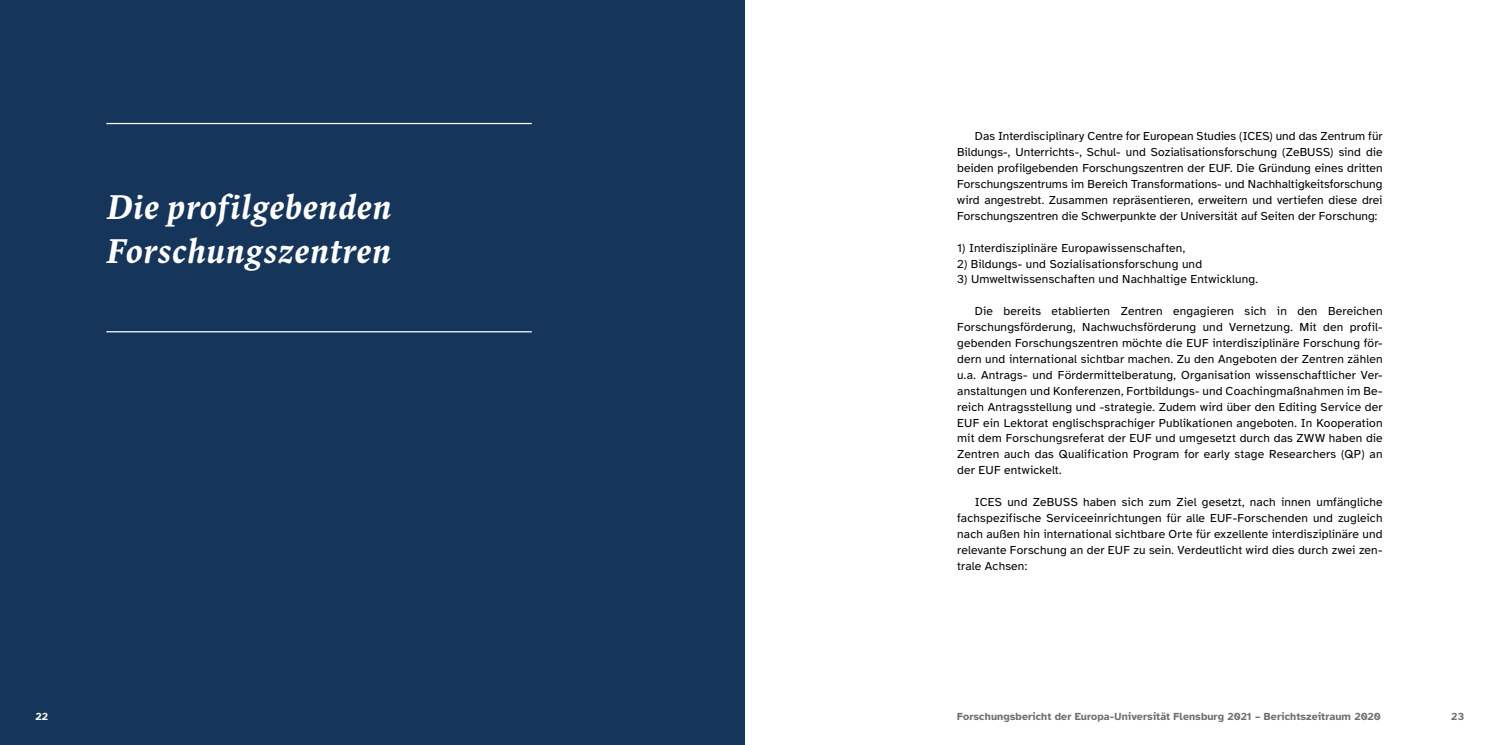
<style>
.page{position:relative;width:1489px;height:745px;background:#fff}
.page>*{position:absolute;margin:0;border:0;box-sizing:border-box;transform-origin:0 0}
.t1{font:italic 500 37.5px/43.8px "Spinoza Pro";letter-spacing:.02em;color:#fff}
.t2{font:12px/15.9px "Atkinson Hyperlegible";letter-spacing:.01em;color:#000;text-align:justify}
.t3{font:700 10.62px "Atkinson Hyperlegible";letter-spacing:.01em;color:#706f6f}
.t4{font:700 10.62px "Atkinson Hyperlegible";color:#fff}
</style>
<div class="page">
<div style="left:0;top:0;width:744px;height:744px;background:#16355b"></div>
<hr style="left:106px;top:123px;width:425px;height:1px;background:#fff">
<hr style="left:106px;top:331px;width:425px;height:1px;background:#fff">
<h1 class="t1" style="left:106px;top:185px;width:287px">Die profilgebenden<br>Forschungszentren</h1>
<p class="t2" style="left:957px;top:129px;width:427px;text-indent:18px">Das Interdisciplinary Centre for European Studies (ICES) und das Zentrum für Bildungs-, Unterrichts-, Schul- und Sozialisationsforschung (ZeBUSS) sind die beiden profilgebenden Forschungszentren der EUF. Die Gründung eines dritten Forschungszentrums im Bereich Transformations- und Nachhaltigkeitsforschung wird angestrebt. Zusammen repräsentieren, erweitern und vertiefen diese drei Forschungszentren die Schwerpunkte der Universität auf Seiten der Forschung:</p>
<p class="t2" style="left:957px;top:240px;width:230px">1) Interdisziplinäre Europawissenschaften,</p>
<p class="t2" style="left:957px;top:256px;width:246px">2) Bildungs- und Sozialisationsforschung und</p>
<p class="t2" style="left:957px;top:271px;width:301px">3) Umweltwissenschaften und Nachhaltige Entwicklung.</p>
<p class="t2" style="left:957px;top:303px;width:427px;text-indent:18px">Die bereits etablierten Zentren engagieren sich in den Bereichen Forschungsförderung, Nachwuchsförderung und Vernetzung. Mit den profil&shy;gebenden Forschungszentren möchte die EUF interdisziplinäre Forschung för&shy;dern und international sichtbar machen. Zu den Angeboten der Zentren zählen u.a. Antrags- und Fördermittelberatung, Organisation wissenschaftlicher Ver&shy;anstaltungen und Konferenzen, Fortbildungs- und Coachingmaßnahmen im Be&shy;reich Antragsstellung und -strategie. Zudem wird über den Editing Service der EUF ein Lektorat englischsprachiger Publikationen angeboten. In Kooperation mit dem Forschungsreferat der EUF und umgesetzt durch das ZWW haben die Zentren auch das Qualification Program for early stage Researchers (QP) an der EUF entwickelt.</p>
<p class="t2" style="left:957px;top:494px;width:427px;text-indent:18px">ICES und ZeBUSS haben sich zum Ziel gesetzt, nach innen umfängliche fachspezifische Serviceeinrichtungen für alle EUF-Forschenden und zugleich nach außen hin international sichtbare Orte für exzellente interdisziplinäre und relevante Forschung an der EUF zu sein. Verdeutlicht wird dies durch zwei zen&shy;trale Achsen:</p>
<p class="t4" style="left:35px;top:710px;width:14px">22</p>
<p class="t3" style="left:957px;top:710px;width:425px">Forschungsbericht der Europa-Universität Flensburg 2021 – Berichtszeitraum 2020</p>
<p class="t3" style="left:1451px;top:710px;width:14px">23</p>
</div>
